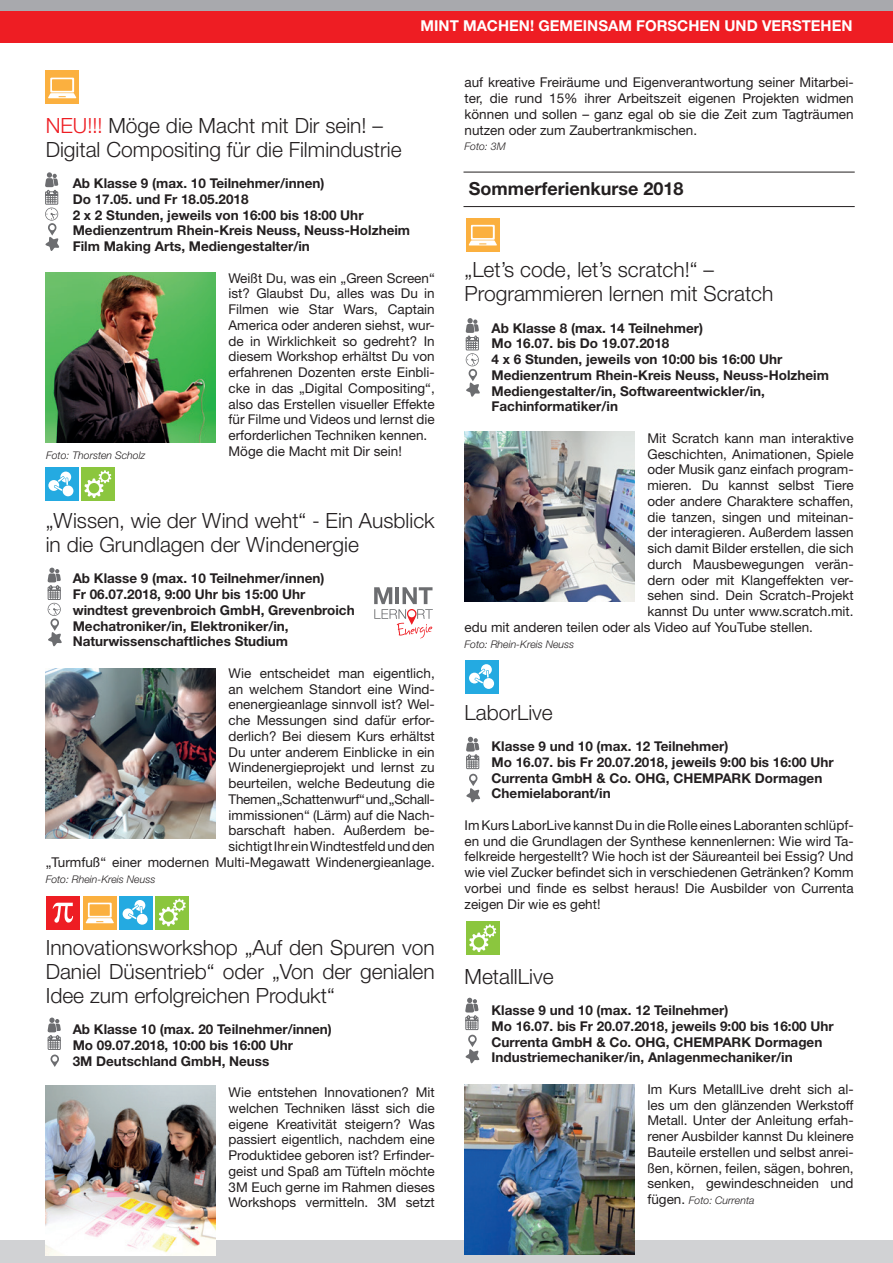
<style>
.page{position:relative;width:893px;height:1263px;background:#fff}
.page>*{position:absolute;margin:0;border:0;box-sizing:border-box;transform-origin:0 0}
.t1{font:300 21px/24px "Helvetica Neue LT Pro";color:#231f20}
.t2{font:700 18px "Helvetica Neue LT Pro";color:#231f20}
.t3{font:700 15px "Helvetica Neue LT Pro";color:#fff}
.t4{font:13.5px/15.8px "Helvetica Neue LT Pro";color:#231f20;text-align:justify}
.t5{font:700 13.5px/15.8px "Helvetica Neue LT Pro";color:#231f20}
.t6{font:italic 300 10.5px "Helvetica Neue LT Pro";color:#231f20}
.s1{color:#ee1d23}
.s2{font-weight:400;font-style:normal;font-size:13.5px}
</style>
<div class="page">
<div style="left:0;top:10px;width:893px;height:33px;background:#ee1d23"></div>
<div style="left:0;top:0;width:893px;height:10px;background:#a8a9ad"></div>
<div style="left:0;top:1241px;width:893px;height:22px;background:#d1d2d4"></div>
<div style="left:45px;top:71px;width:34px;height:33px;background:#fbb03f"></div>
<svg style="left:48px;top:78px;width:28px;height:20px"></svg>
<img style="left:465px;top:432px;width:170px;height:170px">
<img style="left:46px;top:272px;width:170px;height:170px">
<img style="left:46px;top:668px;width:170px;height:170px">
<div style="left:81px;top:467px;width:33px;height:34px;background:#8bc63e"></div>
<svg style="left:84px;top:470px;width:27px;height:28px"></svg>
<div style="left:45px;top:467px;width:33px;height:34px;background:#24aae1"></div>
<div style="left:63px;top:485px;width:10px;height:11px;background:#fff;border-radius:50%"></div>
<svg style="left:48px;top:472px;width:23px;height:19px"></svg>
<div style="left:47px;top:896px;width:33px;height:33px;background:#ee1d23"></div>
<svg style="left:53px;top:903px;width:20px;height:20px"></svg>
<div style="left:119px;top:896px;width:33px;height:33px;background:#24aae1"></div>
<div style="left:137px;top:914px;width:11px;height:11px;background:#fff;border-radius:50%"></div>
<svg style="left:123px;top:900px;width:22px;height:19px"></svg>
<div style="left:156px;top:896px;width:33px;height:33px;background:#8bc63e"></div>
<svg style="left:159px;top:899px;width:27px;height:27px"></svg>
<div style="left:83px;top:896px;width:33px;height:33px;background:#fbb03f"></div>
<svg style="left:86px;top:903px;width:28px;height:20px"></svg>
<hr style="left:463px;top:206px;width:392px;height:1px;background:#231f20">
<hr style="left:463px;top:172px;width:392px;height:1px;background:#231f20">
<img style="left:46px;top:1086px;width:170px;height:170px">
<svg style="left:45px;top:172px;width:14px;height:79px"></svg>
<svg style="left:47px;top:568px;width:15px;height:78px"></svg>
<svg style="left:465px;top:318px;width:15px;height:79px"></svg>
<svg style="left:47px;top:1017px;width:14px;height:50px"></svg>
<div style="left:466px;top:218px;width:33px;height:33px;background:#fbb03f"></div>
<svg style="left:469px;top:225px;width:28px;height:20px"></svg>
<svg style="left:374px;top:587px;width:59px;height:51px"></svg>
<svg style="left:466px;top:737px;width:14px;height:65px"></svg>
<img style="left:465px;top:1084px;width:170px;height:170px">
<div style="left:466px;top:922px;width:33px;height:33px;background:#8bc63e"></div>
<svg style="left:469px;top:924px;width:27px;height:28px"></svg>
<div style="left:466px;top:660px;width:33px;height:33px;background:#24aae1"></div>
<div style="left:483px;top:678px;width:11px;height:11px;background:#fff;border-radius:50%"></div>
<svg style="left:469px;top:664px;width:23px;height:19px"></svg>
<svg style="left:465px;top:998px;width:14px;height:65px"></svg>
<p class="t3" style="left:421px;top:16px;width:433px">MINT MACHEN! GEMEINSAM FORSCHEN UND VERSTEHEN</p>
<h1 class="t1" style="left:46px;top:113px;width:357px"><span class="s1">NEU!!!</span> Möge die Macht mit Dir sein! –<br>Digital Compositing für die Filmindustrie</h1>
<p class="t5" style="left:73px;top:175px;width:339px">Ab Klasse 9 (max. 10 Teilnehmer/innen)<br>Do 17.05. und Fr 18.05.2018<br>2 x 2 Stunden, jeweils von 16:00 bis 18:00 Uhr Medienzentrum Rhein-Kreis Neuss, Neuss-Holzheim Film Making Arts, Mediengestalter/in</p>
<p class="t4" style="left:229px;top:270px;width:208px;text-align:left">Weißt Du, was ein „Green Screen“ ist? Glaubst Du, alles was Du in<br>Filmen wie Star Wars, Captain<br>America oder anderen siehst, wur&shy;de in Wirklichkeit so gedreht? In diesem Workshop erhältst Du von erfahrenen Dozenten erste Einbli&shy;cke in das „Digital Compositing“, also das Erstellen visueller Effekte für Filme und Videos und lernst die erforderlichen Techniken kennen.<br>Möge die Macht mit Dir sein!</p>
<p class="t6" style="left:46px;top:449px;width:101px">Foto: Thorsten Scholz</p>
<h1 class="t1" style="left:46px;top:508px;width:391px">„Wissen, wie der Wind weht“ - Ein Ausblick in die Grundlagen der Windenergie</h1>
<p class="t5" style="left:73px;top:570px;width:284px">Ab Klasse 9 (max. 10 Teilnehmer/innen)<br>Fr 06.07.2018, 9:00 Uhr bis 15:00 Uhr windtest grevenbroich GmbH, Grevenbroich Mechatroniker/in, Elektroniker/in, Naturwissenschaftliches Studium</p>
<p class="t4" style="left:46px;top:665px;width:391px;text-align:right">Wie entscheidet man eigentlich,<br>an welchem Standort eine Wind-<br>enenergieanlage sinnvoll ist? Wel-<br>che Messungen sind dafür erfor-<br>derlich? Bei diesem Kurs erhältst<br>Du unter anderem Einblicke in ein<br>Windenergieprojekt und lernst zu<br>beurteilen, welche Bedeutung die<br>Themen „Schattenwurf“ und „Schall-<br>immissionen“ (Lärm) auf die Nach-<br>barschaft haben. Außerdem be-<br>sichtigt Ihr ein Windtestfeld und den<br>„Turmfuß“ einer modernen Multi-Megawatt Windenergieanlage.</p>
<p class="t6" style="left:46px;top:872px;width:111px">Foto: Rhein-Kreis Neuss</p>
<h1 class="t1" style="left:46px;top:935px;width:391px;text-align:justify">Innovationsworkshop „Auf den Spuren von Daniel Düsentrieb“ oder „Von der genialen Idee zum erfolgreichen Produkt“</h1>
<p class="t5" style="left:73px;top:1021px;width:261px">Ab Klasse 10 (max. 20 Teilnehmer/innen)<br>Mo 09.07.2018, 10:00 bis 16:00 Uhr<br>3M Deutschland GmbH, Neuss</p>
<p class="t4" style="left:229px;top:1084px;width:208px">Wie entstehen Innovationen? Mit welchen Techniken lässt sich die eigene Kreativität steigern? Was passiert eigentlich, nachdem eine Produktidee geboren ist? Erfinder&shy;geist und Spaß am Tüfteln möchte 3M Euch gerne im Rahmen dieses Workshops vermitteln. 3M setzt</p>
<p class="t4" style="left:465px;top:74px;width:391px">auf kreative Freiräume und Eigenverantwortung seiner Mitarbei&shy;ter, die rund 15% ihrer Arbeitszeit eigenen Projekten widmen können und sollen – ganz egal ob sie die Zeit zum Tagträumen nutzen oder zum Zaubertrankmischen.</p>
<p class="t6" style="left:465px;top:140px;width:43px">Foto: 3M</p>
<h2 class="t2" style="left:469px;top:177px;width:216px">Sommerferienkurse 2018</h2>
<h1 class="t1" style="left:465px;top:257px;width:310px">„Let’s code, let’s scratch!“ –<br>Programmieren lernen mit Scratch</h1>
<p class="t5" style="left:492px;top:319px;width:339px">Ab Klasse 8 (max. 14 Teilnehmer)<br>Mo 16.07. bis Do 19.07.2018<br>4 x 6 Stunden, jeweils von 10:00 bis 16:00 Uhr Medienzentrum Rhein-Kreis Neuss, Neuss-Holzheim Mediengestalter/in, Softwareentwickler/in, Fachinformatiker/in</p>
<p class="t4" style="left:647px;top:430px;width:208px">Mit Scratch kann man interaktive</p>
<p class="t4" style="left:647px;top:446px;width:208px">Geschichten, Animationen, Spiele</p>
<p class="t4" style="left:647px;top:461px;width:208px">oder Musik ganz einfach program-</p>
<p class="t4" style="left:647px;top:477px;width:208px">mieren. Du kannst selbst Tiere</p>
<p class="t4" style="left:647px;top:493px;width:208px">oder andere Charaktere schaffen,</p>
<p class="t4" style="left:647px;top:509px;width:208px">die tanzen, singen und miteinan-</p>
<p class="t4" style="left:647px;top:524px;width:208px">der interagieren. Außerdem lassen</p>
<p class="t4" style="left:647px;top:540px;width:208px">sich damit Bilder erstellen, die sich</p>
<p class="t4" style="left:647px;top:556px;width:208px">durch Mausbewegungen verän-</p>
<p class="t4" style="left:647px;top:572px;width:208px">dern oder mit Klangeffekten ver-</p>
<p class="t4" style="left:647px;top:587px;width:208px">sehen sind. Dein Scratch-Projekt</p>
<p class="t4" style="left:647px;top:603px;width:208px">kannst Du unter www.scratch.mit.</p>
<p class="t4" style="left:465px;top:619px;width:350px">edu mit anderen teilen oder als Video auf YouTube stellen.</p>
<p class="t6" style="left:465px;top:637px;width:111px">Foto: Rhein-Kreis Neuss</p>
<h1 class="t1" style="left:465px;top:700px;width:90px">LaborLive</h1>
<p class="t5" style="left:492px;top:738px;width:344px">Klasse 9 und 10 (max. 12 Teilnehmer)<br>Mo 16.07. bis Fr 20.07.2018, jeweils 9:00 bis 16:00 Uhr Currenta GmbH &amp; Co. OHG, CHEMPARK Dormagen Chemielaborant/in</p>
<p class="t4" style="left:465px;top:817px;width:391px">Im Kurs LaborLive kannst Du in die Rolle eines Laboranten schlüpf&shy;en und die Grundlagen der Synthese kennenlernen: Wie wird Ta&shy;felkreide hergestellt? Wie hoch ist der Säureanteil bei Essig? Und wie viel Zucker befindet sich in verschiedenen Getränken? Komm vorbei und finde es selbst heraus! Die Ausbilder von Currenta zeigen Dir wie es geht!</p>
<h1 class="t1" style="left:465px;top:964px;width:91px">MetallLive</h1>
<p class="t5" style="left:492px;top:1002px;width:344px">Klasse 9 und 10 (max. 12 Teilnehmer)<br>Mo 16.07. bis Fr 20.07.2018, jeweils 9:00 bis 16:00 Uhr Currenta GmbH &amp; Co. OHG, CHEMPARK Dormagen Industriemechaniker/in, Anlagenmechaniker/in</p>
<p class="t4" style="left:647px;top:1081px;width:208px">Im Kurs MetallLive dreht sich al&shy;les um den glänzenden Werkstoff Metall. Unter der Anleitung erfah&shy;rener Ausbilder kannst Du kleinere Bauteile erstellen und selbst anrei&shy;ßen, körnen, feilen, sägen, bohren, senken, gewindeschneiden und</p>
<p class="t6" style="left:647px;top:1194px;width:109px"><span class="s2">fügen.</span> Foto: Currenta</p>
</div>
